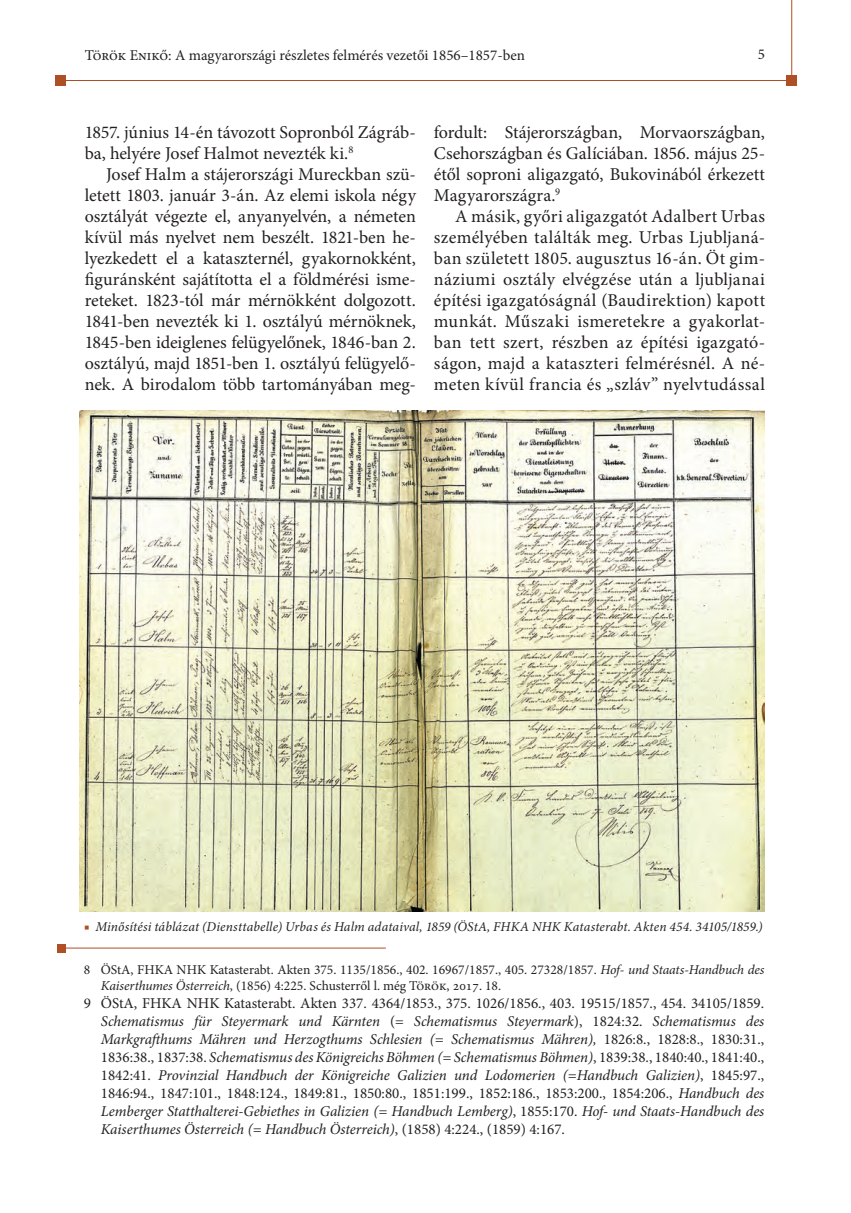
<style>
.page{position:relative;width:851px;height:1213px;background:#fff}
.page>*{position:absolute;margin:0;border:0;box-sizing:border-box;transform-origin:0 0}
.t1{font:18px/21px "Minion Pro";letter-spacing:.005em;color:#231f20;text-align:justify}
.t2{font:18px/21px "Minion Pro";letter-spacing:-.015em;color:#231f20}
.t3{font:italic 15px/18px "Minion Pro";letter-spacing:-.01em;color:#231f20;text-align:justify}
.t4{font:15px "Minion Pro";color:#231f20}
.t5{font:13.5px/16.2px "Minion Pro";color:#231f20}
.t6{font:italic 13.5px "Minion Pro";letter-spacing:.01em;color:#231f20}
.s1{color:#ae4f25}
.s2{font-style:italic}
.s3{font-style:normal}
</style>
<div class="page">
<hr style="left:58px;top:80px;width:734px;height:1px;background:#ae4f25">
<hr style="left:791px;top:0;width:1px;height:86px;background:#ae4f25">
<div style="left:55px;top:75px;width:10px;height:10px;background:#ae4f25"></div>
<div style="left:786px;top:75px;width:11px;height:11px;background:#ae4f25"></div>
<hr style="left:57px;top:947px;width:329px;height:1px;background:#ae4f25">
<div style="left:57px;top:944px;width:9px;height:8px;background:#ae4f25"></div>
<img style="left:80px;top:410px;width:684px;height:501px">
<p class="t4" style="left:85px;top:45px;width:442px">Török Enikő: A magyarországi részletes felmérés vezetői 1856–1857-ben</p>
<p class="t4" style="left:758px;top:44px;width:9px">5</p>
<p class="t2" style="left:85px;top:122px;width:333px">1857. június 14-én távozott Sopronból Zágráb&shy;ba, helyére Josef Halmot nevezték ki.<sup>8</sup></p>
<p class="t1" style="left:85px;top:164px;width:333px;text-indent:21px">Josef Halm a stájerországi Mureckban szü&shy;letett 1803. január 3-án. Az elemi iskola négy osztályát végezte el, anyanyelvén, a németen kívül más nyelvet nem beszélt. 1821-ben he&shy;lyezkedett el a kataszternél, gyakornokként, figuránsként sajátította el a földmérési isme&shy;reteket. 1823-tól már mérnökként dolgozott.<br>1841-ben nevezték ki 1. osztályú mérnöknek, 1845-ben ideiglenes felügyelőnek, 1846-ban 2. osztályú, majd 1851-ben 1. osztályú felügyelő&shy;nek. A birodalom több tartományában meg-</p>
<p class="t1" style="left:434px;top:122px;width:333px">fordult: Stájerországban, Morvaországban, Csehországban és Galíciában. 1856. május 25- étől soproni aligazgató, Bukovinából érkezett Magyarországra.<sup>9</sup></p>
<p class="t1" style="left:434px;top:206px;width:333px;text-indent:21px">A másik, győri aligazgatót Adalbert Urbas személyében találták meg. Urbas Ljubljaná&shy;ban született 1805. augusztus 16-án. Öt gim&shy;náziumi osztály elvégzése után a ljubljanai építési igazgatóságnál (Baudirektion) kapott munkát. Műszaki ismeretekre a gyakorlat&shy;ban tett szert, részben az építési igazgató&shy;ságon, majd a kataszteri felmérésnél. A né&shy;meten kívül francia és „szláv” nyelvtudással</p>
<p class="t6" style="left:84px;top:917px;width:680px"><span class="s1">■</span> Minősítési táblázat (Diensttabelle) Urbas és Halm adataival, 1859 (ÖStA, FHKA NHK Katasterabt. Akten 454. 34105/1859.)</p>
<p class="t5" style="left:101px;top:961px;width:665px;text-indent:-17px">8 ÖStA, FHKA NHK Katasterabt. Akten 375. 1135/1856., 402. 16967/1857., 405. 27328/1857. <span class="s2">Hof- und Staats-Handbuch des<br>Kaiserthumes Österreich</span>, (1856) 4:225. Schusterről l. még Török, 2017. 18.</p>
<p class="t3" style="left:101px;top:994px;width:665px;text-indent:-17px"><span class="s3">9 ÖStA, FHKA NHK Katasterabt. Akten 337. 4364/1853., 375. 1026/1856., 403. 19515/1857., 454. 34105/1859.<br></span>Schematismus für Steyermark und Kärnten <span class="s3">(=</span> Schematismus Steyermark<span class="s3">), 1824:32.</span> Schematismus des Markgrafthums Mähren und Herzogthums Schlesien (= Schematismus Mähren), <span class="s3">1826:8., 1828:8., 1830:31., 1836:38., 1837:38.</span> Schematismus des Königreichs Böhmen (= Schematismus Böhmen)<span class="s3">, 1839:38., 1840:40., 1841:40., 1842:41.</span> Provinzial Handbuch der Königreiche Galizien und Lodomerien (=Handbuch Galizien)<span class="s3">, 1845:97., 1846:94., 1847:101., 1848:124., 1849:81., 1850:80., 1851:199., 1852:186., 1853:200., 1854:206.,</span> Handbuch des Lemberger Statthalterei-Gebiethes in Galizien (= Handbuch Lemberg)<span class="s3">, 1855:170.</span> Hof- und Staats-Handbuch des Kaiserthumes Österreich (= Handbuch Österreich)<span class="s3">, (1858) 4:224., (1859) 4:167.</span></p>
</div>
